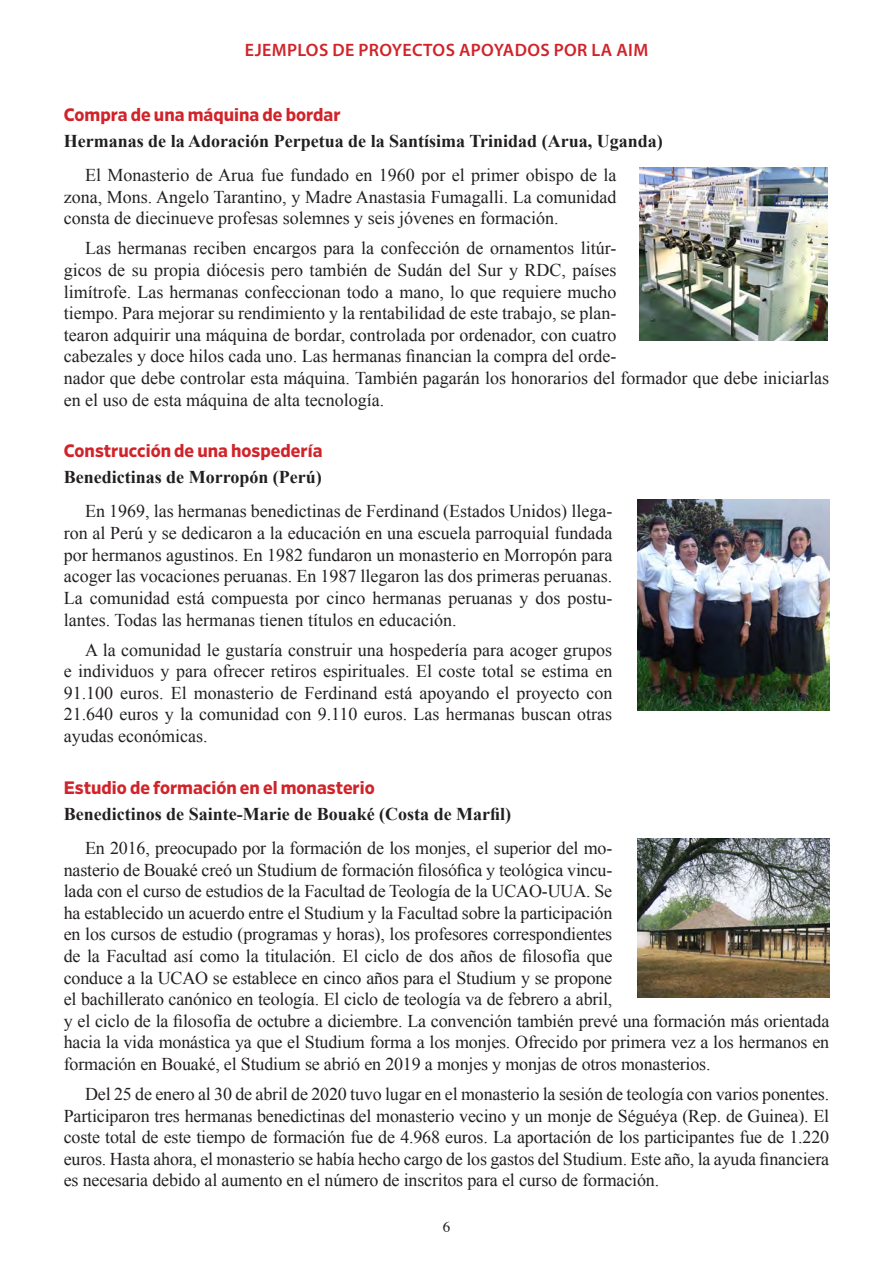
<style>
.page{position:relative;width:893px;height:1263px;background:#fff}
.page>*{position:absolute;margin:0;border:0;box-sizing:border-box;transform-origin:0 0}
.t1{font:18px/21.6px "Times New Roman";letter-spacing:-.01em;color:#231f20;text-align:justify}
.t2{font:700 18px "Times New Roman";color:#231f20}
.t3{font:700 18px "Retina";color:#d1232a}
.Titre{font:600 18px "Myriad Pro";letter-spacing:.02em;color:#d1232a}
.t4{font:15px "Times";color:#231f20}
</style>
<div class="page">
<img style="left:640px;top:168px;width:187px;height:173px">
<img style="left:638px;top:500px;width:191px;height:210px">
<img style="left:638px;top:839px;width:191px;height:158px">
<p class="Titre" style="left:245px;top:39px;width:405px">EJEMPLOS DE PROYECTOS APOYADOS POR LA AIM</p>
<p class="t3" style="left:64px;top:102px;width:278px">Compra de una máquina de bordar</p>
<p class="t2" style="left:64px;top:128px;width:600px">Hermanas de la Adoración Perpetua de la Santísima Trinidad (Arua, Uganda)</p>
<p class="t1" style="left:64px;top:164px;width:554px;text-indent:21px">El Monasterio de Arua fue fundado en 1960 por el primer obispo de la zona, Mons. Angelo Tarantino, y Madre Anastasia Fumagalli. La comunidad consta de diecinueve profesas solemnes y seis jóvenes en formación.</p>
<p class="t1" style="left:64px;top:237px;width:767px;text-align:left;text-indent:21px">Las hermanas reciben encargos para la confección de ornamentos litúr-<br>gicos de su propia diócesis pero también de Sudán del Sur y RDC, países<br>limítrofe. Las hermanas confeccionan todo a mano, lo que requiere mucho<br>tiempo. Para mejorar su rendimiento y la rentabilidad de este trabajo, se plan-<br>tearon adquirir una máquina de bordar, controlada por ordenador, con cuatro<br>cabezales y doce hilos cada uno. Las hermanas financian la compra del orde-<br>nador que debe controlar esta máquina. También pagarán los honorarios del formador que debe iniciarlas en el uso de esta máquina de alta tecnología.</p>
<p class="t3" style="left:64px;top:439px;width:260px">Construcción de una hospedería</p>
<p class="t2" style="left:64px;top:465px;width:260px">Benedictinas de Morropón (Perú)</p>
<p class="t1" style="left:64px;top:500px;width:550px;text-indent:21px">En 1969, las hermanas benedictinas de Ferdinand (Estados Unidos) llega&shy;ron al Perú y se dedicaron a la educación en una escuela parroquial fundada por hermanos agustinos. En 1982 fundaron un monasterio en Morropón para acoger las vocaciones peruanas. En 1987 llegaron las dos primeras peruanas.<br>La comunidad está compuesta por cinco hermanas peruanas y dos postu&shy;lantes. Todas las hermanas tienen títulos en educación.</p>
<p class="t1" style="left:64px;top:638px;width:550px;text-indent:21px">A la comunidad le gustaría construir una hospedería para acoger grupos e individuos y para ofrecer retiros espirituales. El coste total se estima en 91.100 euros. El monasterio de Ferdinand está apoyando el proyecto con 21.640 euros y la comunidad con 9.110 euros. Las hermanas buscan otras ayudas económicas.</p>
<p class="t3" style="left:64px;top:775px;width:312px">Estudio de formación en el monasterio</p>
<p class="t2" style="left:64px;top:801px;width:449px">Benedictinos de Sainte-Marie de Bouaké (Costa de Marfil)</p>
<p class="t1" style="left:64px;top:837px;width:767px;text-align:left;text-indent:21px">En 2016, preocupado por la formación de los monjes, el superior del mo-<br>nasterio de Bouaké creó un Studium de formación filosófica y teológica vincu-<br>lada con el curso de estudios de la Facultad de Teología de la UCAO-UUA. Se<br>ha establecido un acuerdo entre el Studium y la Facultad sobre la participación<br>en los cursos de estudio (programas y horas), los profesores correspondientes<br>de la Facultad así como la titulación. El ciclo de dos años de filosofía que<br>conduce a la UCAO se establece en cinco años para el Studium y se propone<br>el bachillerato canónico en teología. El ciclo de teología va de febrero a abril,<br>y el ciclo de la filosofía de octubre a diciembre. La convención también prevé una formación más orientada hacia la vida monástica ya que el Studium forma a los monjes. Ofrecido por primera vez a los hermanos en formación en Bouaké, el Studium se abrió en 2019 a monjes y monjas de otros monasterios.</p>
<p class="t1" style="left:64px;top:1083px;width:767px;text-indent:21px">Del 25 de enero al 30 de abril de 2020 tuvo lugar en el monasterio la sesión de teología con varios ponentes.<br>Participaron tres hermanas benedictinas del monasterio vecino y un monje de Séguéya (Rep. de Guinea). El coste total de este tiempo de formación fue de 4.968 euros. La aportación de los participantes fue de 1.220 euros. Hasta ahora, el monasterio se había hecho cargo de los gastos del Studium. Este año, la ayuda financiera es necesaria debido al aumento en el número de inscritos para el curso de formación.</p>
<p class="t4" style="left:443px;top:1213px;width:9px">6</p>
</div>
